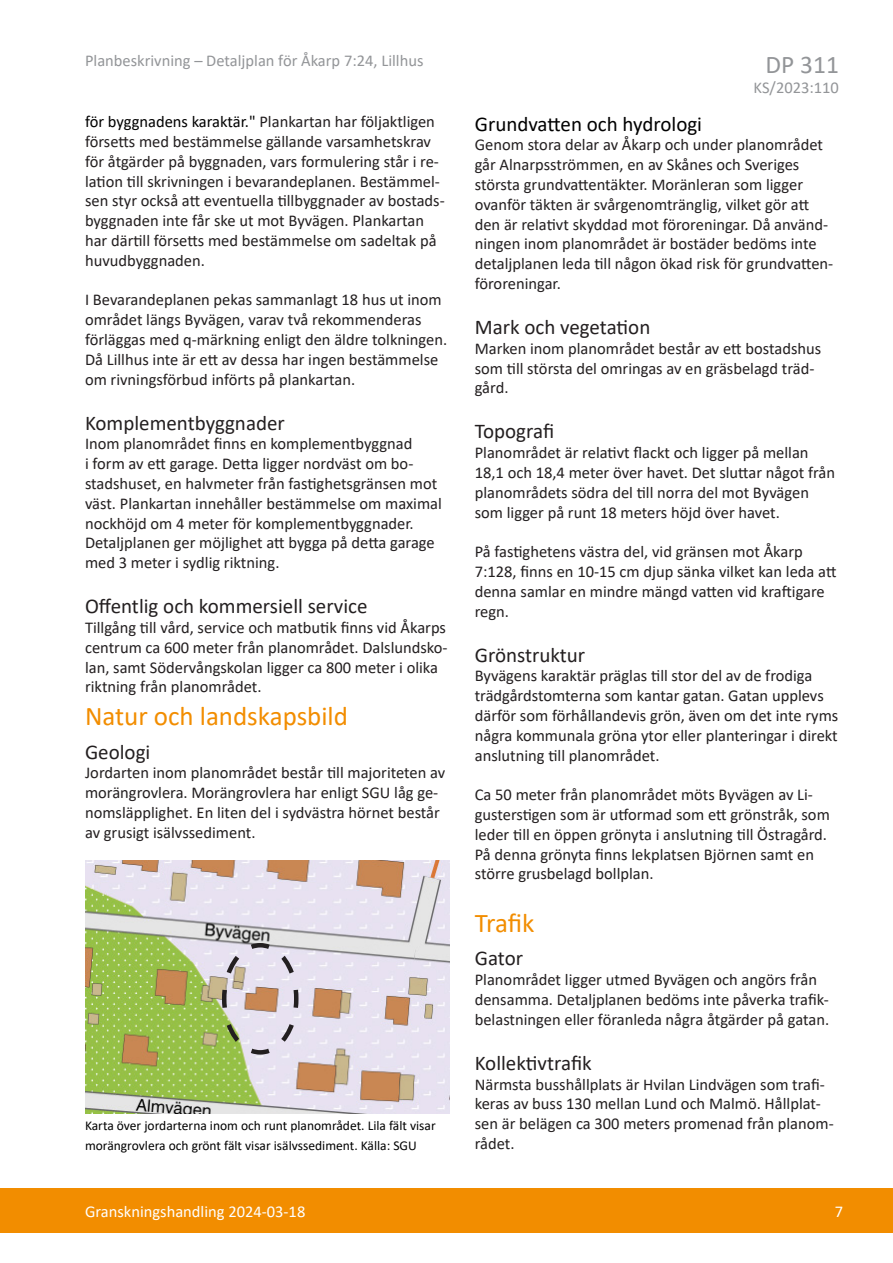
<style>
.page{position:relative;width:893px;height:1263px;background:#fff}
.page>*{position:absolute;margin:0;border:0;box-sizing:border-box;transform-origin:0 0}
.t1{font:27px "Calibri";color:#f28d00}
.t2{font:25.5px "Calibri";color:#939598}
.t3{font:21px "Calibri";color:#231f20}
.t4{font:21px "Calibri";color:#000}
.t5{font:16.5px/19.8px "Calibri";color:#231f20}
.t6{font:16.5px "Calibri";color:#939598}
.t7{font:16.5px "Calibri";color:#fff}
.t8{font:13.5px/19.8px "Calibri";color:#000}
.s1{color:#000}
</style>
<div class="page">
<div style="left:0;top:1188px;width:893px;height:45px;background:#f28d00"></div>
<img style="left:85px;top:861px;width:364px;height:252px">
<svg style="left:220px;top:941px;width:81px;height:116px;background:#cec8c5"></svg>
<p class="t6" style="left:85px;top:49px;width:340px">Planbeskrivning – Detaljplan för Åkarp 7:24, Lillhus</p>
<h2 class="t2" style="left:766px;top:47px;width:75px">DP 311</h2>
<p class="t6" style="left:754px;top:76px;width:87px">KS/2023:110</p>
<p class="t5" style="left:85px;top:111px;width:361px"><span class="s1">för byggnadens karaktär."</span> Plankartan har följaktligen försetts med bestämmelse gällande varsamhetskrav för åtgärder på byggnaden, vars formulering står i re&shy;lation till skrivningen i bevarandeplanen. Bestämmel&shy;sen styr också att eventuella tillbyggnader av bostads&shy;byggnaden inte får ske ut mot Byvägen. Plankartan har därtill försetts med bestämmelse om sadeltak på huvudbyggnaden.</p>
<p class="t5" style="left:85px;top:290px;width:364px">I Bevarandeplanen pekas sammanlagt 18 hus ut inom området längs Byvägen, varav två rekommenderas förläggas med q-märkning enligt den äldre tolkningen.<br>Då Lillhus inte är ett av dessa har ingen bestämmelse om rivningsförbud införts på plankartan.</p>
<p class="t3" style="left:85px;top:408px;width:201px">Komplementbyggnader</p>
<p class="t5" style="left:85px;top:434px;width:358px">Inom planområdet finns en komplementbyggnad<br>i form av ett garage. Detta ligger nordväst om bo&shy;stadshuset, en halvmeter från fastighetsgränsen mot väst. Plankartan innehåller bestämmelse om maximal nockhöjd om 4 meter för komplementbyggnader.<br>Detaljplanen ger möjlighet att bygga på detta garage med 3 meter i sydlig riktning.</p>
<p class="t3" style="left:85px;top:592px;width:284px">Offentlig och kommersiell service</p>
<p class="t5" style="left:85px;top:617px;width:364px">Tillgång till vård, service och matbutik finns vid Åkarps centrum ca 600 meter från planområdet. Dalslundsko&shy;lan, samt Södervångskolan ligger ca 800 meter i olika riktning från planområdet.</p>
<h1 class="t1" style="left:85px;top:697px;width:264px">Natur och landskapsbild</h1>
<p class="t3" style="left:85px;top:737px;width:67px">Geologi</p>
<p class="t5" style="left:85px;top:762px;width:362px">Jordarten inom planområdet består till majoriteten av morängrovlera. Morängrovlera har enligt SGU låg ge&shy;nomsläpplighet. En liten del i sydvästra hörnet består av grusigt isälvssediment.</p>
<p class="t8" style="left:85px;top:1115px;width:352px">Karta över jordarterna inom och runt planområdet. Lila fält visar morängrovlera och grönt fält visar isälvssediment. Källa: SGU</p>
<p class="t7" style="left:85px;top:1200px;width:222px">Granskningshandling 2024-03-18</p>
<p class="t4" style="left:475px;top:109px;width:229px">Grundvatten och hydrologi</p>
<p class="t5" style="left:475px;top:135px;width:360px">Genom stora delar av Åkarp och under planområdet går Alnarpsströmmen, en av Skånes och Sveriges största grundvattentäkter. Moränleran som ligger ovanför täkten är svårgenomtränglig, vilket gör att den är relativt skyddad mot föroreningar. Då använd&shy;ningen inom planområdet är bostäder bedöms inte detaljplanen leda till någon ökad risk för grundvatten&shy;föroreningar.</p>
<p class="t3" style="left:475px;top:312px;width:177px">Mark och vegetation</p>
<p class="t5" style="left:475px;top:338px;width:348px">Marken inom planområdet består av ett bostadshus som till största del omringas av en gräsbelagd träd&shy;gård.</p>
<p class="t3" style="left:475px;top:417px;width:81px">Topografi</p>
<p class="t5" style="left:475px;top:442px;width:362px">Planområdet är relativt flackt och ligger på mellan 18,1 och 18,4 meter över havet. Det sluttar något från planområdets södra del till norra del mot Byvägen som ligger på runt 18 meters höjd över havet.</p>
<p class="t5" style="left:475px;top:541px;width:363px">På fastighetens västra del, vid gränsen mot Åkarp 7:128, finns en 10-15 cm djup sänka vilket kan leda att denna samlar en mindre mängd vatten vid kraftigare regn.</p>
<p class="t3" style="left:475px;top:640px;width:112px">Grönstruktur</p>
<p class="t5" style="left:475px;top:666px;width:365px">Byvägens karaktär präglas till stor del av de frodiga trädgårdstomterna som kantar gatan. Gatan upplevs därför som förhållandevis grön, även om det inte ryms några kommunala gröna ytor eller planteringar i direkt anslutning till planområdet.</p>
<p class="t5" style="left:475px;top:784px;width:357px">Ca 50 meter från planområdet möts Byvägen av Li&shy;gusterstigen som är utformad som ett grönstråk, som leder till en öppen grönyta i anslutning till Östragård.<br>På denna grönyta finns lekplatsen Björnen samt en större grusbelagd bollplan.</p>
<h1 class="t1" style="left:475px;top:904px;width:61px">Trafik</h1>
<p class="t3" style="left:475px;top:944px;width:50px">Gator</p>
<p class="t5" style="left:475px;top:969px;width:356px">Planområdet ligger utmed Byvägen och angörs från densamma. Detaljplanen bedöms inte påverka trafik&shy;belastningen eller föranleda några åtgärder på gatan.</p>
<p class="t3" style="left:475px;top:1048px;width:118px">Kollektivtrafik</p>
<p class="t5" style="left:475px;top:1074px;width:360px">Närmsta busshållplats är Hvilan Lindvägen som trafi&shy;keras av buss 130 mellan Lund och Malmö. Hållplat&shy;sen är belägen ca 300 meters promenad från planom&shy;rådet.</p>
<p class="t7" style="left:835px;top:1200px;width:10px">7</p>
</div>
